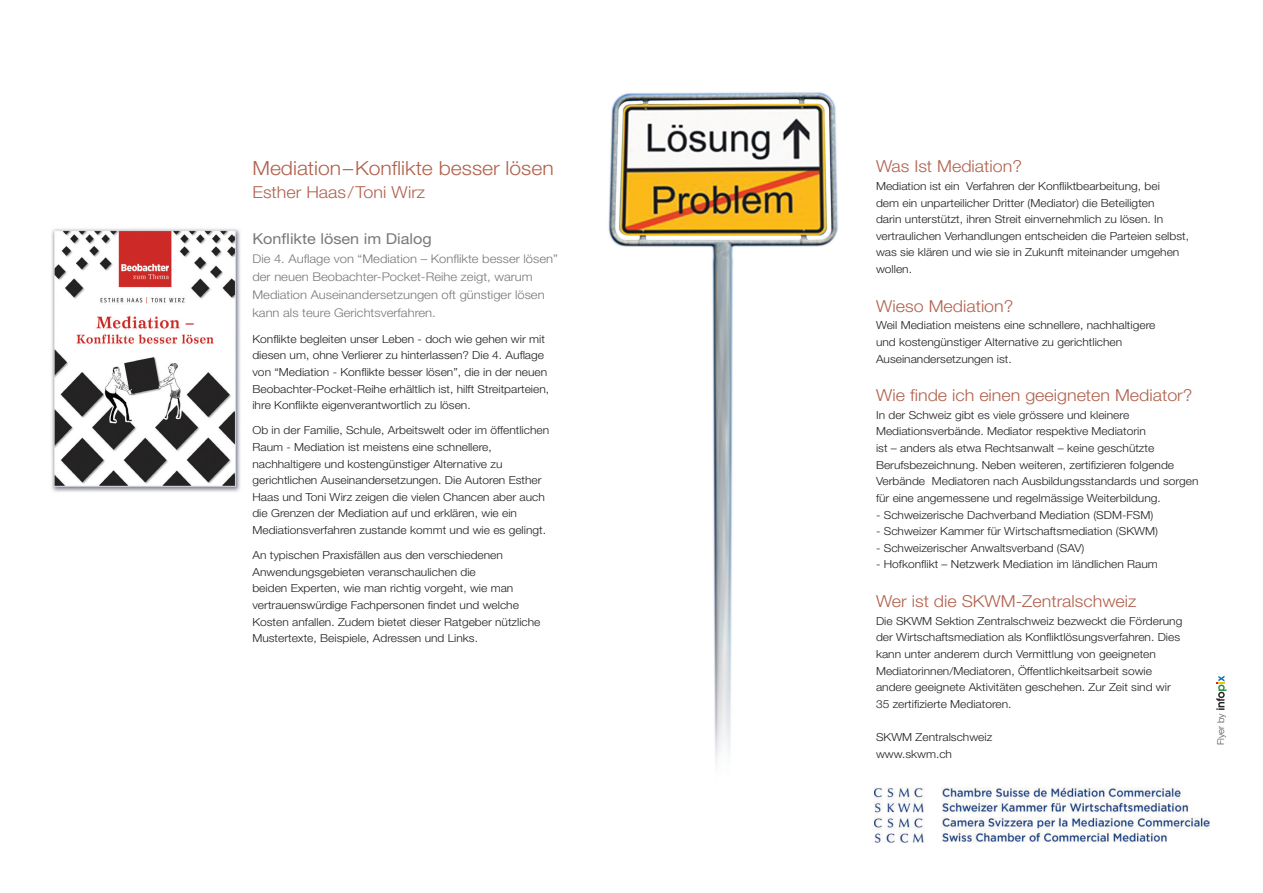
<style>
.page{position:relative;width:1263px;height:893px;background:#fff}
.page>*{position:absolute;margin:0;border:0;box-sizing:border-box;transform-origin:0 0}
.t1{font:300 19.5px "Helvetica Neue";color:#b1614d;scale:1.08 1}
.t2{font:300 16.5px "Helvetica Neue";color:#b1614d;scale:1.08 1}
.t3{font:15px "Helvetica Neue";color:#787878;scale:1.08 1}
.t4{font:300 12px/18px "Helvetica Neue";color:#787878;scale:1.08 1}
.t5{font:300 11.1px/16.6px "Helvetica Neue";color:#231f20;scale:1.08 1}
.t6{font:300 9.45px "Helvetica Neue";color:#4b4c4d}
</style>
<div class="page">
<img style="left:608px;top:92px;width:230px;height:671px">
<svg style="left:1216px;top:676px;width:10px;height:34px"></svg>
<img style="left:874px;top:787px;width:336px;height:55px">
<img style="left:51px;top:228px;width:190px;height:264px">
<h1 class="t1" style="left:252px;top:156px;width:280px">Mediation – Konflikte besser lösen</h1>
<h2 class="t2" style="left:252px;top:182px;width:161px">Esther Haas/Toni Wirz</h2>
<h3 class="t3" style="left:252px;top:230px;width:168px">Konflikte lösen im Dialog</h3>
<p class="t4" style="left:252px;top:249px;width:284px">Die 4. Auflage von “Mediation – Konflikte besser lösen” der neuen Beobachter-Pocket-Reihe zeigt, warum Mediation Auseinandersetzungen oft günstiger lösen kann als teure Gerichtsverfahren.</p>
<p class="t5" style="left:252px;top:330px;width:276px">Konflikte begleiten unser Leben - doch wie gehen wir mit diesen um, ohne Verlierer zu hinterlassen? Die 4. Auflage von “Mediation - Konflikte besser lösen”, die in der neuen Beobachter-Pocket-Reihe erhältlich ist, hilft Streitparteien, ihre Konflikte eigenverantwortlich zu lösen.</p>
<p class="t5" style="left:252px;top:422px;width:276px">Ob in der Familie, Schule, Arbeitswelt oder im öffentlichen Raum - Mediation ist meistens eine schnellere, nachhaltigere und kostengünstiger Alternative zu gerichtlichen Auseinandersetzungen. Die Autoren Esther Haas und Toni Wirz zeigen die vielen Chancen aber auch die Grenzen der Mediation auf und erklären, wie ein Mediationsverfahren zustande kommt und wie es gelingt.</p>
<p class="t5" style="left:252px;top:547px;width:268px">An typischen Praxisfällen aus den verschiedenen Anwendungsgebieten veranschaulichen die<br>beiden Experten, wie man richtig vorgeht, wie man vertrauenswürdige Fachpersonen findet und welche Kosten anfallen. Zudem bietet dieser Ratgeber nützliche Mustertexte, Beispiele, Adressen und Links.</p>
<h2 class="t2" style="left:876px;top:156px;width:137px">Was Ist Mediation?</h2>
<p class="t5" style="left:876px;top:177px;width:291px">Mediation ist ein Verfahren der Konfliktbearbeitung, bei<br>dem ein unparteilicher Dritter (Mediator) die Beteiligten<br>darin unterstützt, ihren Streit einvernehmlich zu lösen. In vertraulichen Verhandlungen entscheiden die Parteien selbst, was sie klären und wie sie in Zukunft miteinander umgehen wollen.</p>
<h2 class="t2" style="left:876px;top:296px;width:129px">Wieso Mediation?</h2>
<p class="t5" style="left:876px;top:317px;width:260px">Weil Mediation meistens eine schnellere, nachhaltigere und kostengünstiger Alternative zu gerichtlichen<br>Auseinandersetzungen ist.</p>
<h2 class="t2" style="left:876px;top:385px;width:295px">Wie finde ich einen geeigneten Mediator?</h2>
<p class="t5" style="left:876px;top:406px;width:300px">In der Schweiz gibt es viele grössere und kleinere Mediationsverbände. Mediator respektive Mediatorin<br>ist – anders als etwa Rechtsanwalt – keine geschützte Berufsbezeichnung. Neben weiteren, zertifizieren folgende Verbände Mediatoren nach Ausbildungsstandards und sorgen für eine angemessene und regelmässige Weiterbildung.</p>
<p class="t5" style="left:876px;top:506px;width:258px">- Schweizerische Dachverband Mediation (SDM-FSM)</p>
<p class="t5" style="left:876px;top:523px;width:262px">- Schweizer Kammer für Wirtschaftsmediation (SKWM)</p>
<p class="t5" style="left:876px;top:539px;width:194px">- Schweizerischer Anwaltsverband (SAV)</p>
<p class="t5" style="left:876px;top:556px;width:262px">- Hofkonflikt – Netzwerk Mediation im ländlichen Raum</p>
<h2 class="t2" style="left:876px;top:591px;width:243px">Wer ist die SKWM-Zentralschweiz</h2>
<p class="t5" style="left:876px;top:612px;width:285px">Die SKWM Sektion Zentralschweiz bezweckt die Förderung der Wirtschaftsmediation als Konfliktlösungsverfahren. Dies kann unter anderem durch Vermittlung von geeigneten Mediatorinnen/Mediatoren, Öffentlichkeitsarbeit sowie andere geeignete Aktivitäten geschehen. Zur Zeit sind wir 35 zertifizierte Mediatoren.</p>
<p class="t5" style="left:876px;top:728px;width:109px">SKWM Zentralschweiz www.skwm.ch</p>
<p class="t6" style="left:1215px;top:745px;width:33px;rotate:-90deg">Flyer by</p>
</div>
